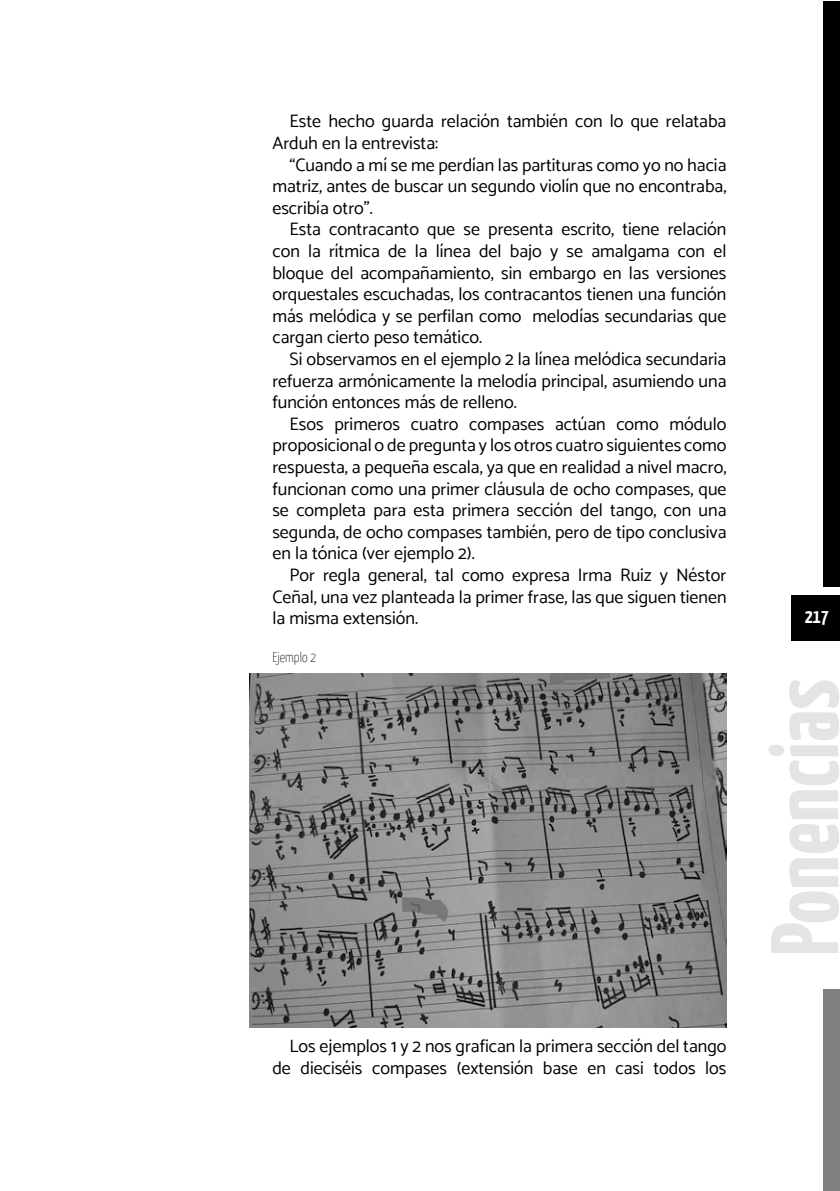
<style>
.page{position:relative;width:840px;height:1191px;background:#fff}
.page>*{position:absolute;margin:0;border:0;box-sizing:border-box;transform-origin:0 0}
.t1{font:700 96px "Yanone Kaffeesatz";color:#e3e4e4}
.t2{font:700 20px "Yanone Kaffeesatz";color:#fff}
.t3{font:18px/21.6px "Catamaran";color:#000;text-align:justify}
.t4{font:100 14px "Yanone Kaffeesatz";color:#000}
</style>
<div class="page">
<div style="left:822px;top:1px;width:17px;height:586px;background:#000"></div>
<div style="left:822px;top:989px;width:17px;height:202px;background:#808080"></div>
<div style="left:790px;top:595px;width:49px;height:45px;background:#000"></div>
<img style="left:249px;top:673px;width:477px;height:354px">
<p class="t3" style="left:272px;top:110px;width:455px;text-indent:17px">Este hecho guarda relación también con lo que relataba<br>Arduh en la entrevista:</p>
<p class="t3" style="left:272px;top:153px;width:455px;text-indent:17px">“Cuando a mí se me perdían las partituras como yo no hacia matriz, antes de buscar un segundo violín que no encontraba, escribía otro”.</p>
<p class="t3" style="left:272px;top:218px;width:455px;text-indent:17px">Esta contracanto que se presenta escrito, tiene relación con la rítmica de la línea del bajo y se amalgama con el bloque del acompañamiento, sin embargo en las versiones orquestales escuchadas, los contracantos tienen una función más melódica y se perfilan como melodías secundarias que cargan cierto peso temático.</p>
<p class="t3" style="left:272px;top:348px;width:455px;text-indent:17px">Si observamos en el ejemplo 2 la línea melódica secundaria refuerza armónicamente la melodía principal, asumiendo una función entonces más de relleno.</p>
<p class="t3" style="left:272px;top:413px;width:455px;text-indent:17px">Esos primeros cuatro compases actúan como módulo proposicional o de pregunta y los otros cuatro siguientes como respuesta, a pequeña escala, ya que en realidad a nivel macro, funcionan como una primer cláusula de ocho compases, que se completa para esta primera sección del tango, con una segunda, de ocho compases también, pero de tipo conclusiva en la tónica (ver ejemplo 2).</p>
<p class="t3" style="left:272px;top:564px;width:455px;text-indent:17px">Por regla general, tal como expresa Irma Ruiz y Néstor Ceñal, una vez planteada la primer frase, las que siguen tienen la misma extensión.</p>
<p class="t4" style="left:272px;top:648px;width:45px">Ejemplo 2</p>
<p class="t3" style="left:272px;top:1035px;width:455px;text-align:right">Los ejemplos 1 y 2 nos grafican la primera sección del tango de dieciséis compases (extensión base en casi todos los</p>
<p class="t2" style="left:804px;top:604px;width:25px">217</p>
<h1 class="t1" style="left:745px;top:955px;width:278px;rotate:-90deg">Ponencias</h1>
</div>
